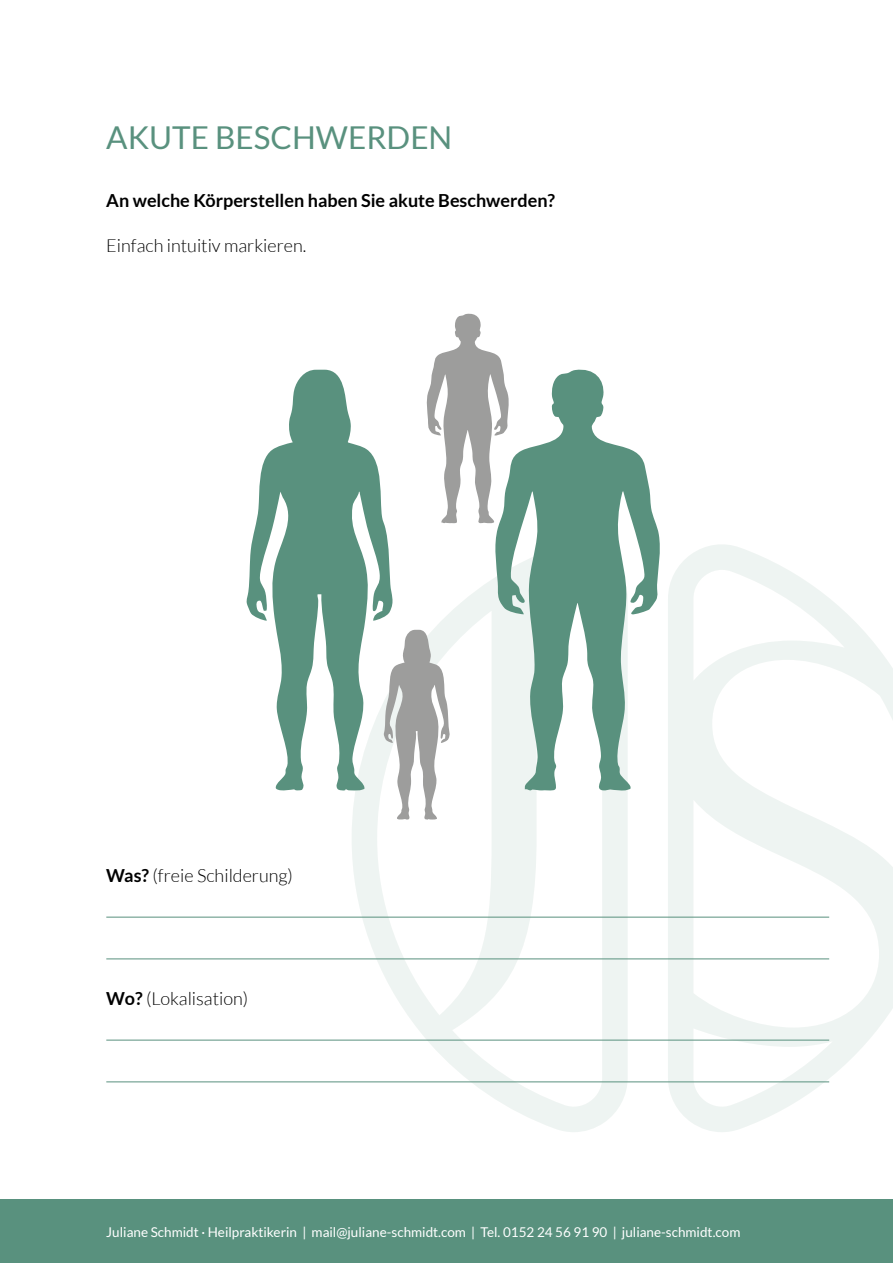
<style>
.page{position:relative;width:893px;height:1263px;background:#fff}
.page>*{position:absolute;margin:0;border:0;box-sizing:border-box;transform-origin:0 0}
.t1{font:31.5px "Lato";color:#59917e}
.t2{font:300 18px "Lato";color:#000}
.t3{font:700 18px "Lato";color:#000}
.t4{font:13.5px "Lato";color:#fff}
.s1{font-weight:700}
</style>
<div class="page">
<div style="left:0;top:1199px;width:893px;height:64px;background:#59917e"></div>
<svg style="left:352px;top:579px;width:276px;height:553px"></svg>
<svg style="left:668px;top:545px;width:225px;height:587px"></svg>
<svg style="left:493px;top:369px;width:167px;height:422px;fill:#59917e"></svg>
<svg style="left:426px;top:313px;width:83px;height:210px"></svg>
<svg style="left:246px;top:370px;width:149px;height:421px;fill:#59917e"></svg>
<svg style="left:384px;top:630px;width:67px;height:190px"></svg>
<hr style="left:106px;top:958px;width:723px;height:1px;background:#59917e">
<hr style="left:106px;top:1081px;width:723px;height:1px;background:#59917e">
<hr style="left:106px;top:917px;width:723px;height:1px;background:#59917e">
<hr style="left:106px;top:1040px;width:723px;height:1px;background:#59917e">
<h1 class="t1" style="left:106px;top:120px;width:348px">AKUTE BESCHWERDEN</h1>
<h2 class="t3" style="left:106px;top:190px;width:450px">An welche Körperstellen haben Sie akute Beschwerden?</h2>
<h2 class="t2" style="left:106px;top:236px;width:202px">Einfach intuitiv markieren.</h2>
<h2 class="t2" style="left:106px;top:866px;width:188px"><span class="s1">Was?</span> (freie Schilderung)</h2>
<h2 class="t2" style="left:106px;top:989px;width:143px"><span class="s1">Wo?</span> (Lokalisation)</h2>
<p class="t4" style="left:106px;top:1225px;width:636px">Juliane Schmidt · Heilpraktikerin | mail@juliane-schmidt.com | Tel. 0152 24 56 91 90 | juliane-schmidt.com</p>
</div>
